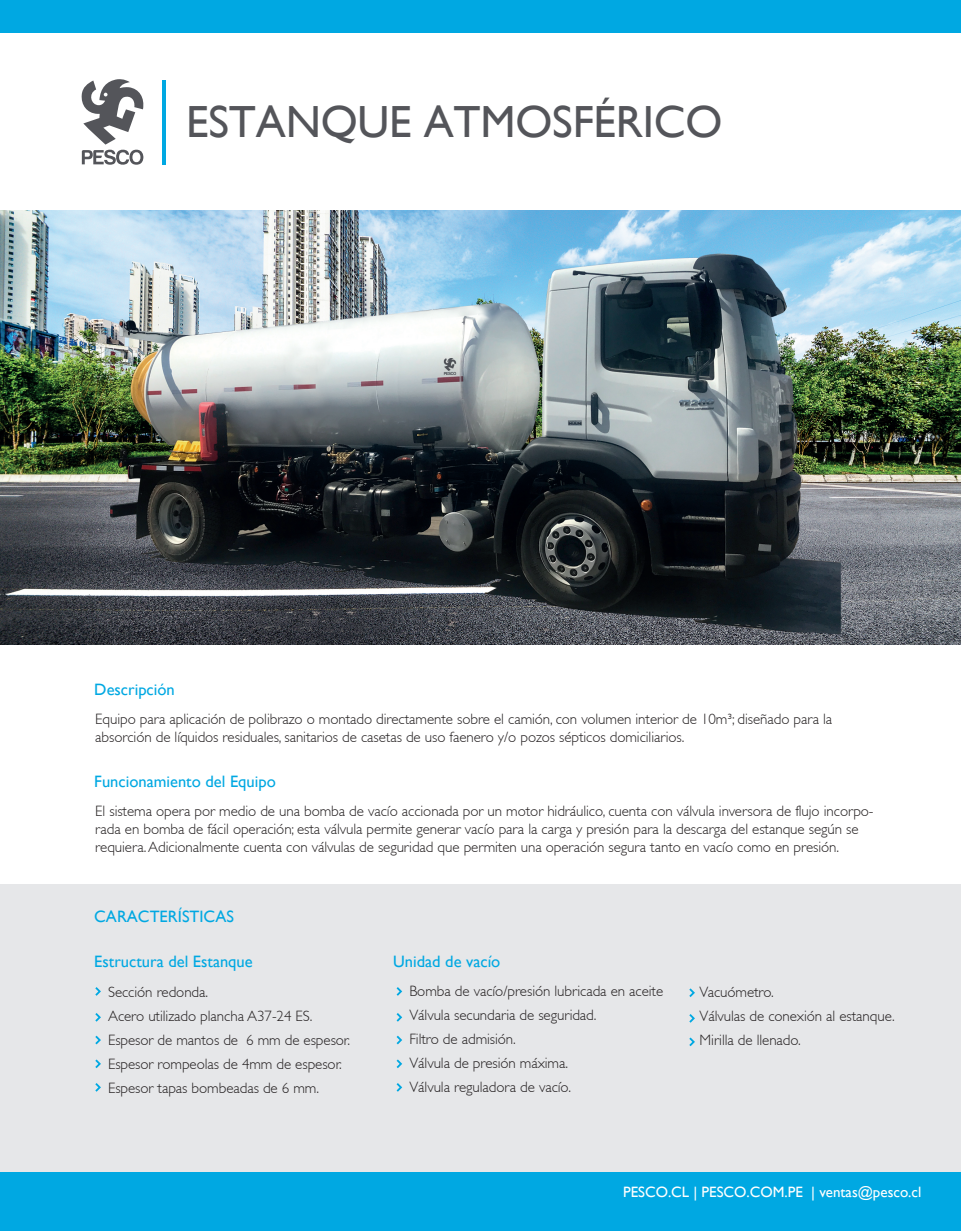
<style>
.page{position:relative;width:961px;height:1231px;background:#fff}
.page>*{position:absolute;margin:0;border:0;box-sizing:border-box;transform-origin:0 0}
.t1{font:45px "Gill Sans";letter-spacing:-.005em;color:#54555a}
.t2{font:16.5px "Gill Sans";color:#00a8e2}
.t3{font:300 15px/24px "Gill Sans";letter-spacing:-.005em;color:#231f20}
.t4{font:15px "Gill Sans";color:#fff}
</style>
<div class="page">
<div style="left:1px;top:884px;width:960px;height:291px;background:#e6e7e9"></div>
<img style="left:1px;top:210px;width:960px;height:434px">
<div style="left:0;top:0;width:961px;height:32px;background:#00a8e2"></div>
<div style="left:0;top:1172px;width:961px;height:59px;background:#00a8e2"></div>
<hr style="left:163px;top:81px;width:3px;height:84px;background:#00a8e2">
<svg style="left:81px;top:79px;width:63px;height:86px"></svg>
<svg style="left:95px;top:987px;width:6px;height:8px"></svg>
<svg style="left:95px;top:1013px;width:6px;height:8px"></svg>
<svg style="left:95px;top:1035px;width:6px;height:9px"></svg>
<svg style="left:95px;top:1059px;width:6px;height:9px"></svg>
<svg style="left:95px;top:1083px;width:6px;height:8px"></svg>
<svg style="left:396px;top:987px;width:6px;height:8px"></svg>
<svg style="left:396px;top:1013px;width:6px;height:8px"></svg>
<svg style="left:396px;top:1035px;width:6px;height:9px"></svg>
<svg style="left:396px;top:1059px;width:6px;height:9px"></svg>
<svg style="left:396px;top:1083px;width:6px;height:8px"></svg>
<svg style="left:689px;top:988px;width:6px;height:9px"></svg>
<svg style="left:689px;top:1014px;width:6px;height:8px"></svg>
<svg style="left:689px;top:1037px;width:6px;height:9px"></svg>
<h1 class="t1" style="left:186px;top:96px;width:537px">ESTANQUE ATMOSFÉRICO</h1>
<p class="t2" style="left:94px;top:680px;width:82px">Descripción</p>
<p class="t3" style="left:95px;top:710px;width:738px;line-height:18px">Equipo para aplicación de polibrazo o montado directamente sobre el camión, con volumen interior de 10m³; diseñado para la absorción de líquidos residuales, sanitarios de casetas de uso faenero y/o pozos sépticos domiciliarios.</p>
<p class="t2" style="left:94px;top:772px;width:183px">Funcionamiento del Equipo</p>
<p class="t3" style="left:95px;top:802px;width:779px;line-height:18px">El sistema opera por medio de una bomba de vacío accionada por un motor hidráulico, cuenta con válvula inversora de flujo incorpo&shy;rada en bomba de fácil operación; esta válvula permite generar vacío para la carga y presión para la descarga del estanque según se requiera. Adicionalmente cuenta con válvulas de seguridad que permiten una operación segura tanto en vacío como en presión.</p>
<p class="t2" style="left:94px;top:907px;width:141px">CARACTERÍSTICAS</p>
<p class="t2" style="left:94px;top:951px;width:160px">Estructura del Estanque</p>
<p class="t3" style="left:108px;top:979px;width:244px">Sección redonda.<br>Acero utilizado plancha A37-24 ES.<br>Espesor de mantos de 6 mm de espesor.<br>Espesor rompeolas de 4mm de espesor.<br>Espesor tapas bombeadas de 6 mm.</p>
<p class="t2" style="left:393px;top:951px;width:109px">Unidad de vacío</p>
<p class="t3" style="left:409px;top:979px;width:255px">Bomba de vacío/presión lubricada en aceite<br>Válvula secundaria de seguridad.<br>Filtro de admisión.<br>Válvula de presión máxima.<br>Válvula reguladora de vacío.</p>
<p class="t3" style="left:699px;top:979px;width:197px">Vacuómetro.<br>Válvulas de conexión al estanque.<br>Mirilla de llenado.</p>
<p class="t4" style="left:623px;top:1183px;width:300px">PESCO.CL | PESCO.COM.PE | ventas@pesco.cl</p>
</div>
